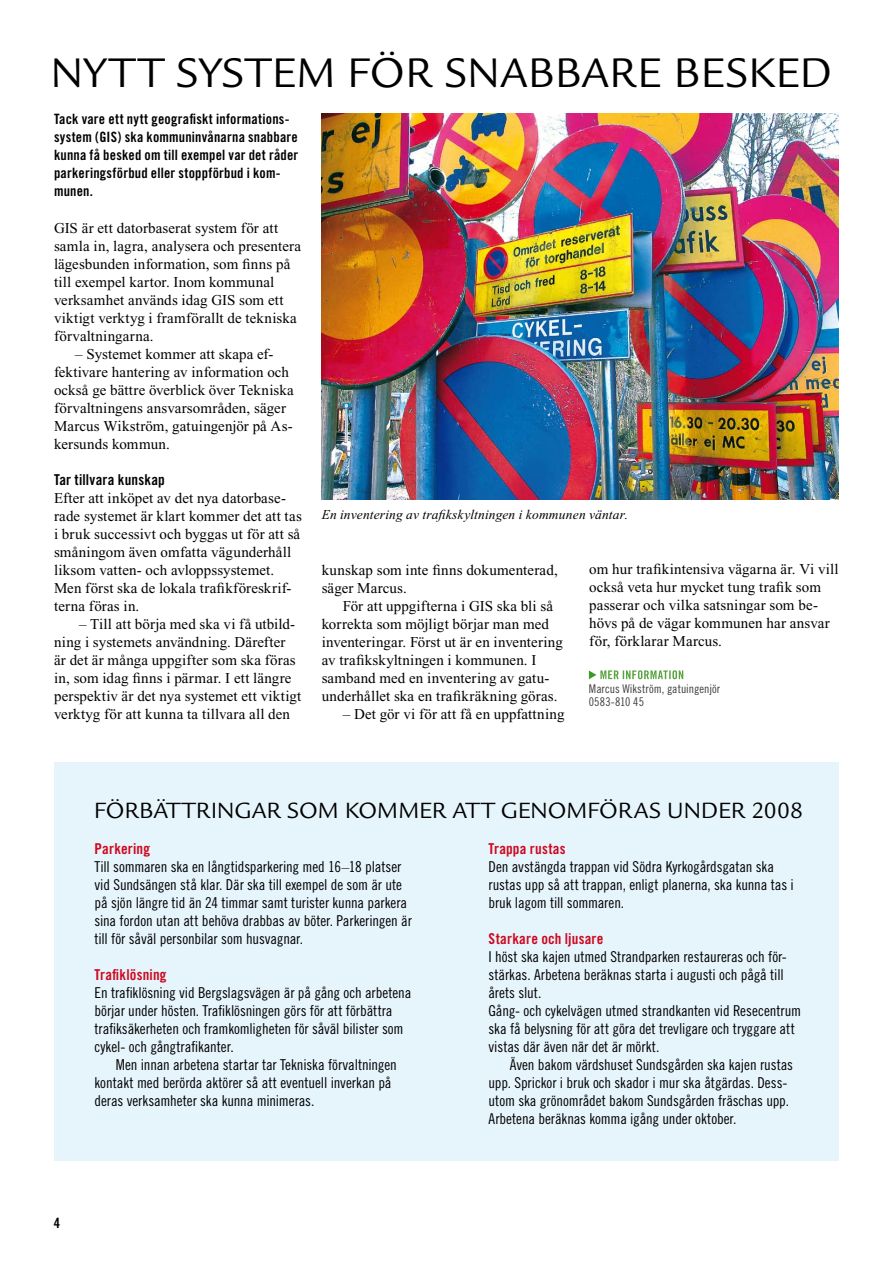
<style>
.page{position:relative;width:893px;height:1263px;background:#fff}
.page>*{position:absolute;margin:0;border:0;box-sizing:border-box;transform-origin:0 0}
.t1{font:45px "Legacy Sans";letter-spacing:.005em;color:#000}
.t2{font:24px "Legacy Sans";color:#000}
.t3{font:15px/18px "Times New Roman";letter-spacing:.01em;color:#000}
.t4{font:15px/18px "Trade Gothic Cond Eighteen";letter-spacing:-.005em;color:#000}
.t5{font:15px "Trade Gothic Bold Cond Twenty";letter-spacing:.015em;color:#cd071e}
.t6{font:15px "Trade Gothic Bold Cond Twenty";letter-spacing:.015em;color:#000}
.t7{font:14.25px/18px "Trade Gothic Bold Cond Twenty";letter-spacing:.015em;color:#000}
.t8{font:italic 13.5px "Times New Roman";letter-spacing:.01em;color:#000}
.t9{font:12px/13.5px "Trade Gothic Cond Eighteen";letter-spacing:.005em;color:#3e3e40}
.s1{font-family:"Times New Roman"}
</style>
<div class="page">
<img style="left:321px;top:113px;width:518px;height:386px">
<div style="left:54px;top:762px;width:785px;height:399px;background:#e6f4fc"></div>
<svg style="left:589px;top:670px;width:94px;height:10px"></svg>
<h1 class="t1" style="left:51px;top:47px;width:200px">NYTT SYSTEM</h1>
<h1 class="t1" style="left:348px;top:47px;width:261px">FÖR SNABBARE</h1>
<h1 class="t1" style="left:673px;top:47px;width:53px">BESKED</h1>
<p class="t7" style="left:54px;top:110px;width:246px">Tack vare ett nytt geografiskt informations&shy;system (GIS) ska kommuninvånarna snabbare kunna få besked om till exempel var det råder parkeringsförbud eller stoppförbud i kom&shy;munen.</p>
<p class="t3" style="left:54px;top:219px;width:249px">GIS är ett datorbaserat system för att samla in, lagra, analysera och presentera lägesbunden information, som finns på till exempel kartor. Inom kommunal verksamhet används idag GIS som ett viktigt verktyg i framförallt de tekniska förvaltningarna.</p>
<p class="t3" style="left:54px;top:345px;width:241px;text-indent:21px">– Systemet kommer att skapa ef&shy;fektivare hantering av information och också ge bättre överblick över Tekniska förvaltningens ansvarsområden, säger Marcus Wikström, gatuingenjör på As&shy;kersunds kommun.</p>
<p class="t6" style="left:54px;top:470px;width:112px">Tar tillvara kunskap</p>
<p class="t3" style="left:54px;top:489px;width:249px">Efter att inköpet av det nya datorbase&shy;rade systemet är klart kommer det att tas i bruk successivt och byggas ut för att så småningom även omfatta vägunderhåll liksom vatten- och avloppssystemet.<br>Men först ska de lokala trafikföreskrif&shy;terna föras in.</p>
<p class="t3" style="left:54px;top:615px;width:249px;text-indent:25px">– Till att börja med ska vi få utbild&shy;ning i systemets användning. Därefter<br>är det är många uppgifter som ska föras in, som idag finns i pärmar. I ett längre perspektiv är det nya systemet ett viktigt verktyg för att kunna ta tillvara all den</p>
<p class="t8" style="left:322px;top:507px;width:308px">En inventering av trafikskyltningen i kommunen väntar.</p>
<p class="t3" style="left:322px;top:561px;width:238px">kunskap som inte finns dokumenterad, säger Marcus.</p>
<p class="t3" style="left:322px;top:597px;width:243px;text-indent:21px">För att uppgifterna i GIS ska bli så korrekta som möjligt börjar man med inventeringar. Först ut är en inventering av trafikskyltningen i kommunen. I samband med en inventering av gatu&shy;underhållet ska en trafikräkning göras.</p>
<p class="t3" style="left:343px;top:705px;width:223px">– Det gör vi för att få en uppfattning</p>
<p class="t3" style="left:589px;top:560px;width:251px">om hur trafikintensiva vägarna är. Vi vill också veta hur mycket tung trafik som passerar och vilka satsningar som be&shy;hövs på de vägar kommunen har ansvar för, förklarar Marcus.</p>
<p class="t9" style="left:589px;top:681px;width:133px">Marcus Wikström, gatuingenjör<br>0583-810 45</p>
<h2 class="t2" style="left:94px;top:796px;width:75px">FÖRBÄTTRINGAR</h2>
<h2 class="t2" style="left:287px;top:796px;width:18px">SOM</h2>
<h2 class="t2" style="left:345px;top:796px;width:18px">KOMMER</h2>
<h2 class="t2" style="left:453px;top:796px;width:16px">ATT</h2>
<h2 class="t2" style="left:501px;top:796px;width:18px">GENOMF</h2>
<h2 class="t2" style="left:599px;top:796px;width:33px">ÖRAS</h2>
<h2 class="t2" style="left:667px;top:796px;width:17px">UNDER</h2>
<h2 class="t2" style="left:751px;top:796px;width:53px">2008</h2>
<p class="t5" style="left:95px;top:840px;width:57px">Parkering</p>
<p class="t4" style="left:95px;top:857px;width:319px">Till sommaren ska en långtidsparkering med 16<span class="s1">–</span>18 platser vid Sundsängen stå klar. Där ska till exempel de som är ute på sjön längre tid än 24 timmar samt turister kunna parkera sina fordon utan att behöva drabbas av böter. Parkeringen är till för såväl personbilar som husvagnar.</p>
<p class="t5" style="left:95px;top:966px;width:74px">Trafiklösning</p>
<p class="t4" style="left:95px;top:983px;width:318px">En trafiklösning vid Bergslagsvägen är på gång och arbetena börjar under hösten. Trafiklösningen görs för att förbättra trafiksäkerheten och framkomligheten för såväl bilister som cykel- och gångtrafikanter.</p>
<p class="t4" style="left:95px;top:1055px;width:304px;text-indent:21px">Men innan arbetena startar tar Tekniska förvaltningen kontakt med berörda aktörer så att eventuell inverkan på deras verksamheter ska kunna minimeras.</p>
<p class="t7" style="left:54px;top:1214px;width:8px">4</p>
<p class="t5" style="left:488px;top:840px;width:79px">Trappa rustas</p>
<p class="t4" style="left:488px;top:857px;width:307px">Den avstängda trappan vid Södra Kyrkogårdsgatan ska rustas upp så att trappan, enligt planerna, ska kunna tas i bruk lagom till sommaren.</p>
<p class="t5" style="left:488px;top:930px;width:117px">Starkare och ljusare</p>
<p class="t4" style="left:488px;top:947px;width:314px">I höst ska kajen utmed Strandparken restaureras och för&shy;stärkas. Arbetena beräknas starta i augusti och pågå till årets slut.<br>Gång- och cykelvägen utmed strandkanten vid Resecentrum ska få belysning för att göra det trevligare och tryggare att vistas där även när det är mörkt.</p>
<p class="t4" style="left:488px;top:1055px;width:306px;text-indent:21px">Även bakom värdshuset Sundsgården ska kajen rustas upp. Sprickor i bruk och skador i mur ska åtgärdas. Dess&shy;utom ska grönområdet bakom Sundsgården fräschas upp.<br>Arbetena beräknas komma igång under oktober.</p>
</div>
